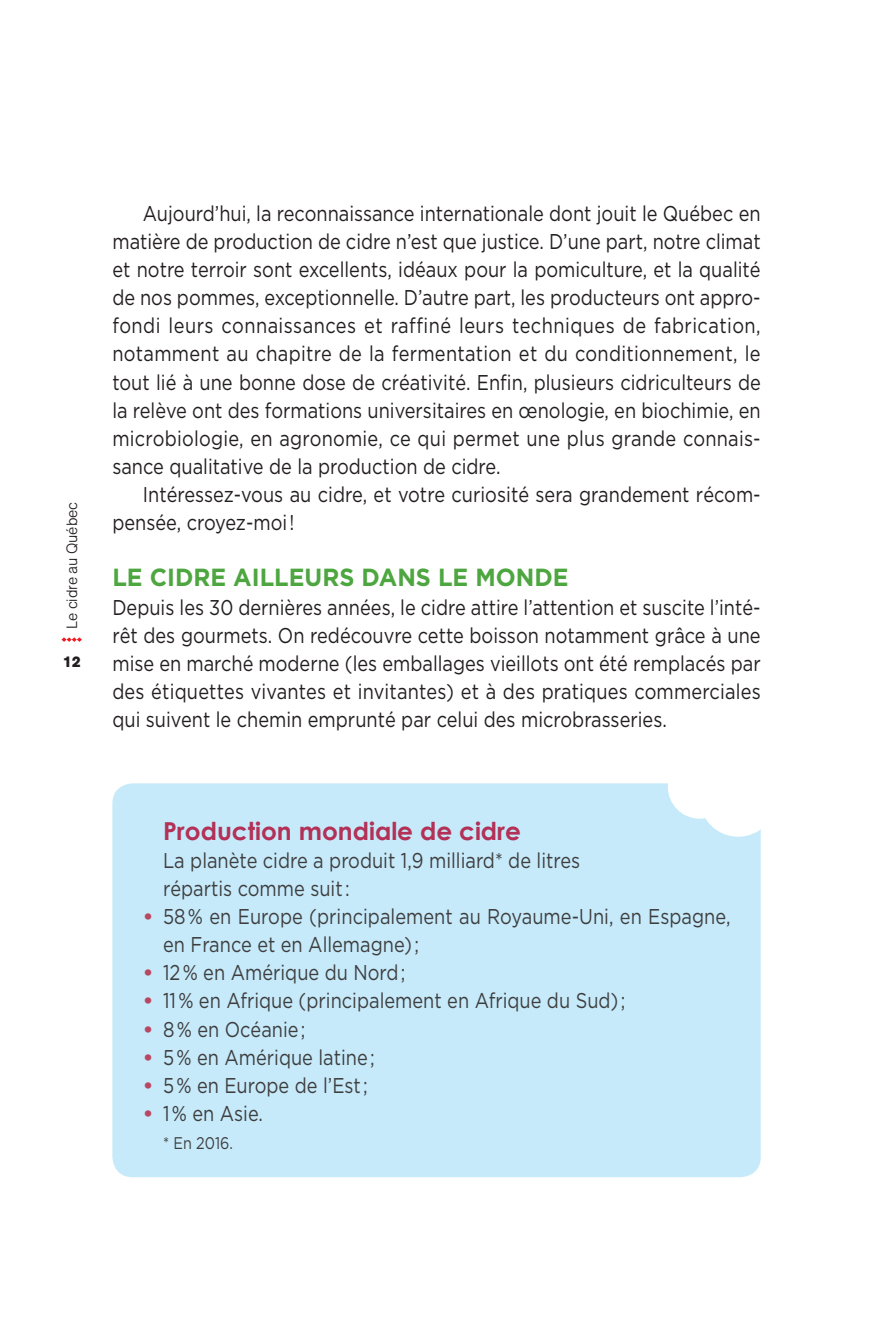
<style>
.page{position:relative;width:874px;height:1335px;background:#fff}
.page>*{position:absolute;margin:0;border:0;box-sizing:border-box;transform-origin:0 0}
.t1{font:700 24.75px "Gotham";color:#4da63f;scale:.95 1}
.t2{font:700 24.75px "Century Gothic";color:#b33157}
.t3{font:21.38px/28.1px "Gotham";color:#231f20;text-align:justify;scale:.85 1}
.t4{font:21.38px/28.1px "Gotham";color:#3e3e3f;scale:.85 1}
.t5{font:16.88px "Gotham";color:#3e3e3f;scale:.85 1}
.t6{font:15.75px "AG Buch Lgt";color:#231f20}
.t7{font:15.75px "AG Buch Bld";color:#231f20}
.s1{font-weight:700;color:#b94762}
</style>
<div class="page">
<svg style="left:61px;top:637px;width:21px;height:5px"></svg>
<div style="left:112px;top:783px;width:648px;height:394px;background:#c6eafa;border-radius:20px"></div>
<svg style="left:668px;top:783px;width:93px;height:54px"></svg>
<p class="t6" style="left:61px;top:629px;width:128px;rotate:-90deg">Le cidre au Québec</p>
<p class="t7" style="left:63px;top:651px;width:20px">12</p>
<p class="t3" style="left:112px;top:199px;width:764px;text-indent:30px">Aujourd’hui, la reconnaissance internationale dont jouit le Québec en matière de production de cidre n’est que justice. D’une part, notre climat et notre terroir sont excellents, idéaux pour la pomiculture, et la qualité de nos pommes, exceptionnelle. D’autre part, les producteurs ont appro&shy;fondi leurs connaissances et raffiné leurs techniques de fabrication, notamment au chapitre de la fermentation et du conditionnement, le tout lié à une bonne dose de créativité. Enfin, plusieurs cidriculteurs de la relève ont des formations universitaires en œnologie, en biochimie, en microbiologie, en agronomie, ce qui permet une plus grande connais&shy;sance qualitative de la production de cidre.</p>
<p class="t3" style="left:112px;top:480px;width:764px;text-indent:30px">Intéressez-vous au cidre, et votre curiosité sera grandement récom&shy;pensée, croyez-moi!</p>
<p class="t1" style="left:112px;top:563px;width:481px">LE CIDRE AILLEURS DANS LE MONDE</p>
<p class="t3" style="left:112px;top:593px;width:764px">Depuis les 30 dernières années, le cidre attire l’attention et suscite l’inté&shy;rêt des gourmets. On redécouvre cette boisson notamment grâce à une mise en marché moderne (les emballages vieillots ont été remplacés par des étiquettes vivantes et invitantes) et à des pratiques commerciales qui suivent le chemin emprunté par celui des microbrasseries.</p>
<p class="t2" style="left:163px;top:815px;width:359px">Production mondiale de cidre</p>
<p class="t4" style="left:163px;top:846px;width:492px">La planète cidre a produit 1,9 milliard* de litres répartis comme suit :</p>
<p class="t4" style="left:163px;top:902px;width:669px;text-indent:-20px"><span class="s1">•</span> 58% en Europe (principalement au Royaume-Uni, en Espagne, en France et en Allemagne) ;</p>
<p class="t4" style="left:143px;top:958px;width:310px"><span class="s1">•</span> 12% en Amérique du Nord;</p>
<p class="t4" style="left:143px;top:986px;width:569px"><span class="s1">•</span> 11% en Afrique (principalement en Afrique du Sud) ;</p>
<p class="t4" style="left:143px;top:1014px;width:193px"><span class="s1">•</span> 8% en Océanie;</p>
<p class="t4" style="left:143px;top:1043px;width:274px"><span class="s1">•</span> 5% en Amérique latine;</p>
<p class="t4" style="left:143px;top:1071px;width:266px"><span class="s1">•</span> 5% en Europe de l’Est ;</p>
<p class="t4" style="left:143px;top:1099px;width:143px"><span class="s1">•</span> 1% en Asie.</p>
<p class="t5" style="left:163px;top:1134px;width:84px">* En 2016.</p>
</div>
